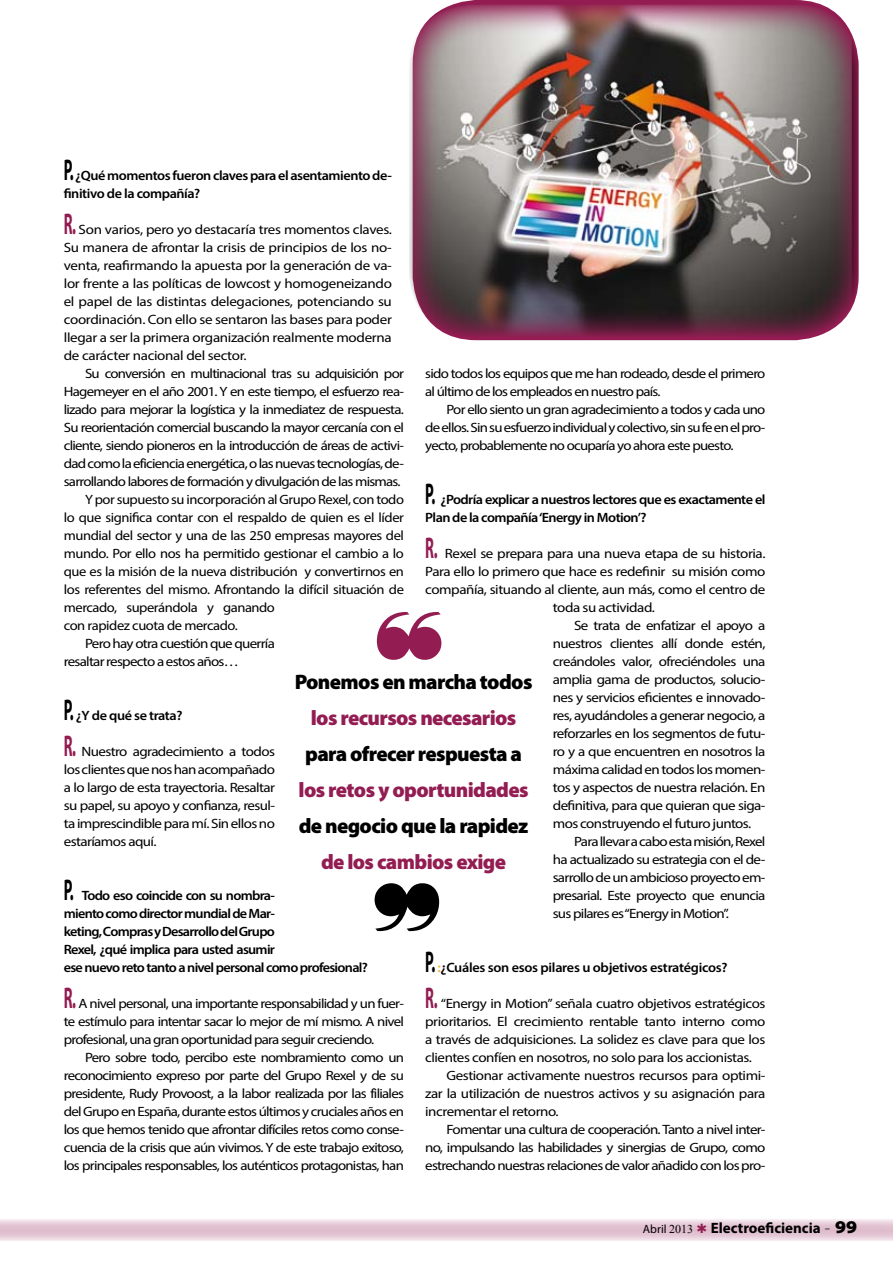
<style>
.page{position:relative;width:893px;height:1263px;background:#fff}
.page>*{position:absolute;margin:0;border:0;box-sizing:border-box;transform-origin:0 0}
.t1{font:700 30px "Myriad Pro";color:#000;scale:.5 1}
.t2{font:700 30px "Myriad Pro";color:#931d52;scale:.5 1}
.t3{font:900 21px "Myriad Pro";letter-spacing:-.03em;color:#000}
.t4{font:900 21px "Myriad Pro";letter-spacing:-.03em;color:#931d52}
.t5{font:700 15px "Myriad Pro";color:#000}
.t6{font:13.5px/18px "Myriad Pro";letter-spacing:-.04em;color:#000;text-align:justify;scale:1.11 1}
.t7{font:13.5px/18px "Myriad Pro";letter-spacing:-.04em;color:#000;text-align:justify;scale:1.1 1}
.t8{font:600 13.5px/18px "Myriad Pro";letter-spacing:-.04em;color:#000;scale:1.06 1}
.t9{font:13.5px/18px "Myriad Pro";letter-spacing:-.04em;color:#000;scale:1.08 1}
.t10{font:600 13.5px "Myriad Pro";letter-spacing:-.02em;color:#000;scale:1.06 1}
.s1{color:#f8b323}
.s2{font-weight:400;font-size:12px}
.s3{font-family:"Times New Roman";font-weight:400;font-size:12px}
.s4{font-family:"Times New Roman";font-weight:400;font-size:18px;color:#646567}
.s5{font-weight:900;font-stretch:semi-expanded;font-size:18px}
</style>
<div class="page">
<img style="left:409px;top:4px;width:443px;height:333px">
<svg style="left:0;top:1219px;width:893px;height:22px;background:#e7cdd9"></svg>
<svg style="left:697px;top:1223px;width:9px;height:10px"></svg>
<h1 class="t1" style="left:64px;top:150px;width:22px">P.</h1>
<p class="t8" style="left:64px;top:166px;width:311px;text-indent:11px">¿Qué momentos fueron claves para el asentamiento de&shy;finitivo de la compañía?</p>
<h1 class="t2" style="left:64px;top:204px;width:26px">R.</h1>
<p class="t6" style="left:64px;top:220px;width:297px;text-indent:15px">Son varios, pero yo destacaría tres momentos claves.<br>Su manera de afrontar la crisis de principios de los no&shy;venta, reafirmando la apuesta por la generación de va&shy;lor frente a las políticas de lowcost y homogeneizando el papel de las distintas delegaciones, potenciando su coordinación. Con ello se sentaron las bases para poder llegar a ser la primera organización realmente moderna de carácter nacional del sector.</p>
<p class="t7" style="left:64px;top:364px;width:311px;text-align:right">Su conversión en multinacional tras su adquisición por Hagemeyer en el año 2001. Y en este tiempo, el esfuerzo rea&shy;lizado para mejorar la logística y la inmediatez de respuesta.<br>Su reorientación comercial buscando la mayor cercanía con el cliente, siendo pioneros en la introducción de áreas de activi&shy;dad como la eficiencia energética, o las nuevas tecnologías, de&shy;sarrollando labores de formación y divulgación de las mismas.<br>Y por supuesto su incorporación al Grupo Rexel, con todo<br>lo que significa contar con el respaldo de quien es el líder mundial del sector y una de las 250 empresas mayores del mundo. Por ello nos ha permitido gestionar el cambio a lo que es la misión de la nueva distribución y convertirnos en los referentes del mismo. Afrontando la difícil situación de</p>
<p class="t7" style="left:425px;top:364px;width:311px">sido todos los equipos que me han rodeado, desde el primero al último de los empleados en nuestro país.</p>
<p class="t7" style="left:425px;top:400px;width:311px;text-indent:21px">Por ello siento un gran agradecimiento a todos y cada uno de ellos. Sin su esfuerzo individual y colectivo, sin su fe en el pro&shy;yecto, probablemente no ocuparía yo ahora este puesto.</p>
<h1 class="t1" style="left:425px;top:474px;width:22px">P.</h1>
<p class="t8" style="left:425px;top:490px;width:322px;text-indent:15px">¿Podría explicar a nuestros lectores que es exactamente el<br>Plan de la compañía ‘Energy in Motion’?</p>
<h1 class="t2" style="left:425px;top:528px;width:26px">R.</h1>
<p class="t6" style="left:425px;top:544px;width:308px;text-indent:20px">Rexel se prepara para una nueva etapa de su historia.<br>Para ello lo primero que hace es redefinir su misión como compañía, situando al cliente, aun más, como el centro de</p>
<p class="t9" style="left:64px;top:598px;width:197px">mercado, superándola y ganando con rapidez cuota de mercado.</p>
<p class="t6" style="left:64px;top:634px;width:192px;text-indent:21px">Pero hay otra cuestión que querría resaltar respecto a estos años…</p>
<h1 class="t1" style="left:64px;top:690px;width:22px">P.</h1>
<p class="t8" style="left:76px;top:706px;width:102px">¿Y de qué se trata?</p>
<h1 class="t2" style="left:64px;top:726px;width:26px">R.</h1>
<p class="t6" style="left:553px;top:598px;width:94px">toda su actividad.</p>
<p class="t6" style="left:574px;top:616px;width:174px">Se trata de enfatizar el apoyo a</p>
<p class="t6" style="left:553px;top:634px;width:193px">nuestros clientes allí donde estén,</p>
<p class="t6" style="left:553px;top:652px;width:193px">creándoles valor, ofreciéndoles una</p>
<p class="t6" style="left:553px;top:670px;width:193px">amplia gama de productos, solucio-</p>
<p class="t6" style="left:553px;top:688px;width:193px">nes y servicios eficientes e innovado-</p>
<p class="t6" style="left:553px;top:706px;width:193px">res, ayudándoles a generar negocio, a</p>
<p class="t6" style="left:553px;top:724px;width:193px">reforzarles en los segmentos de futu-</p>
<p class="t6" style="left:553px;top:742px;width:193px">ro y a que encuentren en nosotros la</p>
<p class="t6" style="left:553px;top:760px;width:193px">máxima calidad en todos los momen-</p>
<p class="t6" style="left:553px;top:778px;width:193px">tos y aspectos de nuestra relación. En</p>
<p class="t6" style="left:553px;top:796px;width:193px">definitiva, para que quieran que siga-</p>
<p class="t6" style="left:553px;top:814px;width:180px">mos construyendo el futuro juntos.</p>
<p class="t6" style="left:574px;top:832px;width:174px">Para llevar a cabo esta misión, Rexel</p>
<p class="t6" style="left:553px;top:850px;width:193px">ha actualizado su estrategia con el de-</p>
<p class="t6" style="left:553px;top:868px;width:193px">sarrollo de un ambicioso proyecto em-</p>
<p class="t6" style="left:553px;top:886px;width:193px">presarial. Este proyecto que enuncia</p>
<p class="t6" style="left:553px;top:904px;width:160px">sus pilares es “Energy in Motion”.</p>
<h2 class="t3" style="left:295px;top:670px;width:239px">Ponemos en marcha todos</h2>
<h2 class="t4" style="left:311px;top:706px;width:207px">los recursos necesarios</h2>
<h2 class="t3" style="left:305px;top:742px;width:218px">para ofrecer respuesta a</h2>
<h2 class="t4" style="left:299px;top:778px;width:231px">los retos y oportunidades</h2>
<h2 class="t3" style="left:299px;top:814px;width:231px">de negocio que la rapidez</h2>
<h2 class="t4" style="left:321px;top:850px;width:187px">de los cambios exige</h2>
<p class="t6" style="left:64px;top:742px;width:192px;text-indent:18px">Nuestro agradecimiento a todos los clientes que nos han acompañado a lo largo de esta trayectoria. Resaltar su papel, su apoyo y confianza, resul&shy;ta imprescindible para mí. Sin ellos no estaríamos aquí.</p>
<h1 class="t1" style="left:64px;top:870px;width:22px">P.</h1>
<p class="t8" style="left:64px;top:886px;width:288px;text-indent:18px">Todo eso coincide con su nombra-<br>miento como director mundial de Mar-<br>keting, Compras y Desarrollo del Grupo<br>Rexel, ¿qué implica para usted asumir<br>ese nuevo reto tanto a nivel personal como profesional?</p>
<h1 class="t2" style="left:64px;top:978px;width:26px">R.</h1>
<h1 class="t1" style="left:425px;top:942px;width:22px">P.</h1>
<p class="t10" style="left:437px;top:959px;width:275px"><span class="s1">:</span>¿Cuáles son esos pilares u objetivos estratégicos?</p>
<h1 class="t2" style="left:425px;top:978px;width:26px">R.</h1>
<p class="t6" style="left:441px;top:994px;width:294px">“Energy in Motion” señala cuatro objetivos estratégicos</p>
<p class="t6" style="left:425px;top:1012px;width:308px">prioritarios. El crecimiento rentable tanto interno como</p>
<p class="t6" style="left:425px;top:1030px;width:308px">a través de adquisiciones. La solidez es clave para que los</p>
<p class="t6" style="left:425px;top:1048px;width:296px">clientes confíen en nosotros, no solo para los accionistas.</p>
<p class="t6" style="left:446px;top:1066px;width:289px">Gestionar activamente nuestros recursos para optimi-</p>
<p class="t6" style="left:425px;top:1084px;width:308px">zar la utilización de nuestros activos y su asignación para</p>
<p class="t6" style="left:425px;top:1102px;width:122px">incrementar el retorno.</p>
<p class="t6" style="left:446px;top:1120px;width:289px">Fomentar una cultura de cooperación. Tanto a nivel inter-</p>
<p class="t6" style="left:425px;top:1138px;width:308px">no, impulsando las habilidades y sinergias de Grupo, como</p>
<p class="t6" style="left:425px;top:1156px;width:308px">estrechando nuestras relaciones de valor añadido con los pro-</p>
<p class="t7" style="left:64px;top:994px;width:311px;text-indent:15px">A nivel personal, una importante responsabilidad y un fuer&shy;te estímulo para intentar sacar lo mejor de mí mismo. A nivel profesional, una gran oportunidad para seguir creciendo.</p>
<p class="t7" style="left:64px;top:1048px;width:311px;text-indent:21px">Pero sobre todo, percibo este nombramiento como un reconocimiento expreso por parte del Grupo Rexel y de su presidente, Rudy Provoost, a la labor realizada por las filiales del Grupo en España, durante estos últimos y cruciales años en los que hemos tenido que afrontar difíciles retos como conse&shy;cuencia de la crisis que aún vivimos. Y de este trabajo exitoso, los principales responsables, los auténticos protagonistas, han</p>
<p class="t5" style="left:643px;top:1218px;width:216px"><span class="s2">Abril</span> <span class="s3">2013</span> Electroeficiencia <span class="s4">-</span> <span class="s5">99</span></p>
</div>
